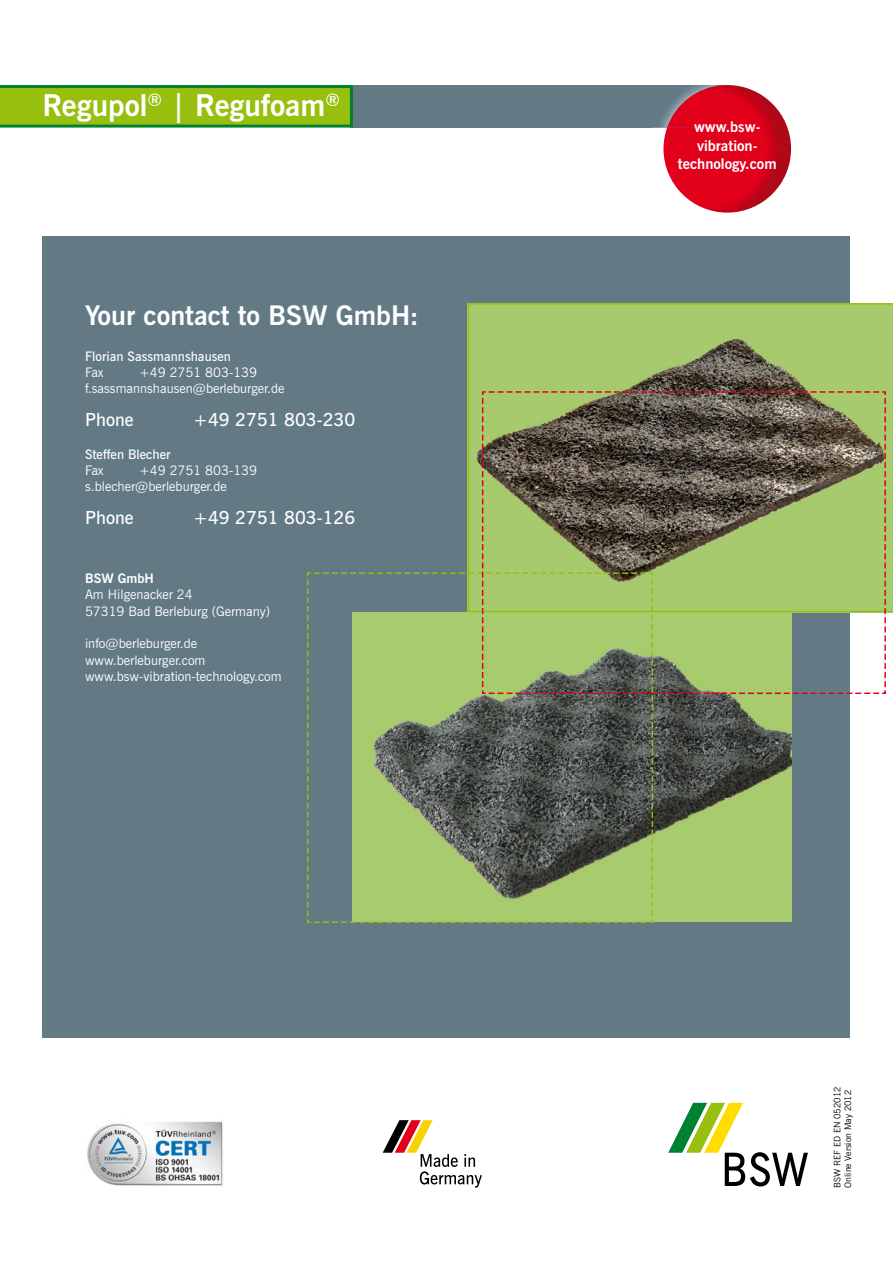
<style>
.page{position:relative;width:893px;height:1263px;background:#fff}
.page>*{position:absolute;margin:0;border:0;box-sizing:border-box;transform-origin:0 0}
.t1{font:700 30px "News Gothic BT";color:#fff}
.t2{font:700 27px "News Gothic BT";color:#fdfeff}
.t3{font:600 18px "News Gothic BT";color:#fff}
.t4{font:700 14.7px/18.5px "News Gothic BT";color:#fff;text-align:center}
.t5{font:13.2px/16.4px "News Gothic BT";color:#fff}
.t6{font:600 13.2px "News Gothic BT";color:#fff}
.t7{font:700 13.2px "News Gothic BT";color:#fff}
.t8{font:9px/10.8px "News Gothic BT";color:#000}
</style>
<div class="page">
<div style="left:43px;top:236px;width:807px;height:801px;background:#637a85"></div>
<svg style="left:668px;top:1103px;width:140px;height:83px"></svg>
<div style="left:350px;top:85px;width:373px;height:43px;background:#637a85"></div>
<svg style="left:0;top:85px;width:353px;height:43px;background:#81b614"></svg>
<img style="left:87px;top:1121px;width:136px;height:65px">
<svg style="left:383px;top:1120px;width:99px;height:67px"></svg>
<svg style="left:468px;top:303px;width:425px;height:309px;background:#9cba67"></svg>
<svg style="left:307px;top:572px;width:7px;height:351px"></svg>
<svg style="left:314px;top:391px;width:478px;height:532px"></svg>
<svg style="left:482px;top:391px;width:404px;height:303px;background:#869360"></svg>
<img style="left:651px;top:121px;width:12px;height:7px">
<img style="left:663px;top:85px;width:128px;height:128px">
<img style="left:667px;top:85px;width:56px;height:43px">
<h1 class="t1" style="left:43px;top:87px;width:299px">Regupol<sup>®</sup> | Regufoam<sup>®</sup></h1>
<h2 class="t2" style="left:85px;top:299px;width:335px">Your contact to BSW GmbH:</h2>
<p class="t6" style="left:85px;top:348px;width:147px">Florian Sassmannshausen</p>
<p class="t5" style="left:85px;top:364px;width:20px">Fax</p>
<p class="t5" style="left:85px;top:364px;width:201px;text-indent:54px">+49 2751 803-139 f.sassmannshausen@berleburger.de</p>
<h3 class="t3" style="left:85px;top:409px;width:50px">Phone</h3>
<h3 class="t3" style="left:193px;top:409px;width:164px">+49 2751 803-230</h3>
<p class="t6" style="left:85px;top:446px;width:87px">Steffen Blecher</p>
<p class="t5" style="left:85px;top:462px;width:20px">Fax</p>
<p class="t5" style="left:85px;top:462px;width:173px;text-indent:54px">+49 2751 803-139 s.blecher@berleburger.de</p>
<h3 class="t3" style="left:85px;top:507px;width:50px">Phone</h3>
<h3 class="t3" style="left:193px;top:507px;width:164px">+49 2751 803-126</h3>
<p class="t7" style="left:85px;top:570px;width:70px">BSW GmbH</p>
<p class="t5" style="left:85px;top:586px;width:187px">Am Hilgenacker 24<br>57319 Bad Berleburg (Germany)</p>
<p class="t5" style="left:85px;top:635px;width:198px">info@berleburger.de www.berleburger.com www.bsw-vibration-technology.com</p>
<p class="t4" style="left:678px;top:118px;width:100px">www.bsw&shy;vibration&shy;technology.com</p>
<p class="t8" style="left:832px;top:1187px;width:103px;rotate:-90deg">BSW REF ED EN 052012<br>Online Version May 2012</p>
</div>
